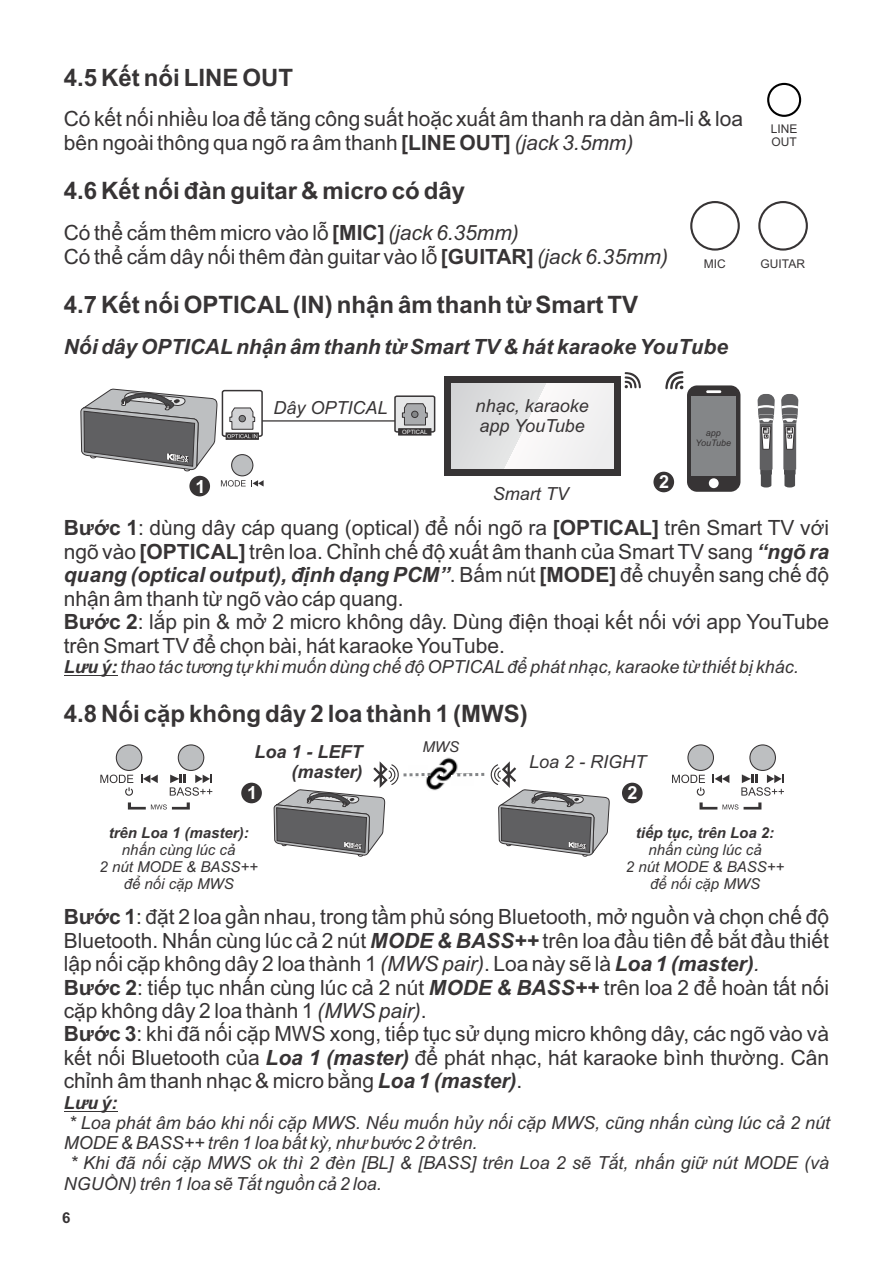
<style>
.page{position:relative;width:893px;height:1263px;background:#fff}
.page>*{position:absolute;margin:0;border:0;box-sizing:border-box;transform-origin:0 0}
.t1{font:700 24px "Arial";color:#373435}
.t2{font:21px/23.4px "Arial";color:#373435}
.t3{font:italic 700 21px "Arial";color:#373435}
.t4{font:italic 18px/20.1px "Arial";color:#373435}
.t5{font:italic 700 18px/20.1px "Arial";color:#373435;text-align:right}
.t6{font:700 18px "Arial";color:#fefefe}
.t7{font:italic 15px/16.8px "Arial";color:#373435;text-align:center}
.t8{font:italic 700 15px "Arial";color:#373435}
.t9{font:700 15px "Arial";color:#373435}
.t10{font:12px/13.4px "Arial";color:#373435}
.t11{font:italic 9px/10.1px "Arial";color:#373435;text-align:center}
.t12{font:5.85px "Arial";color:#fefefe}
.t13{font:2.1px "Digital Dismay";color:#373435;scale:1.13 1}
.s1{font-weight:700}
.s2{font-style:italic}
.s3{font-family:"Arial";font-weight:700}
.s4{font-weight:700;font-style:italic}
</style>
<div class="page">
<hr style="left:64px;top:675px;width:54px;height:1px;background:#373435">
<hr style="left:64px;top:1111px;width:54px;height:1px;background:#373435">
<div style="left:444px;top:376px;width:176px;height:99px;background:#373435"></div>
<svg style="left:451px;top:383px;width:162px;height:85px;background:#e9e9ea"></svg>
<svg style="left:625px;top:372px;width:16px;height:16px"></svg>
<svg style="left:665px;top:371px;width:18px;height:18px"></svg>
<div style="left:653px;top:472px;width:21px;height:20px;background:#373435;border-radius:50%"></div>
<hr style="left:262px;top:420px;width:133px;height:2px;background:#373435">
<div style="left:189px;top:476px;width:21px;height:20px;background:#373435;border-radius:50%"></div>
<div style="left:687px;top:385px;width:53px;height:107px;background:#373435;border-radius:10px"></div>
<hr style="left:706px;top:390px;width:15px;height:3px;background:#fefefe">
<div style="left:709px;top:478px;width:10px;height:10px;background:#fefefe;border-radius:50%"></div>
<div style="left:691px;top:397px;width:45px;height:79px;background:#848688"></div>
<svg style="left:393px;top:395px;width:43px;height:40px;background:#a6a6a7"></svg>
<div style="left:411px;top:411px;width:7px;height:7px;background:#848688;border:1px solid #373435;border-radius:50%"></div>
<svg style="left:757px;top:394px;width:18px;height:93px"></svg>
<svg style="left:781px;top:394px;width:17px;height:93px"></svg>
<div style="left:767px;top:83px;width:34px;height:34px;border:2px solid #000;border-radius:50%"></div>
<div style="left:690px;top:201px;width:50px;height:50px;border:2px solid #373435;border-radius:50%"></div>
<div style="left:758px;top:201px;width:50px;height:50px;border:2px solid #373435;border-radius:50%"></div>
<img style="left:443px;top:757px;width:12px;height:29px">
<div style="left:452px;top:775px;width:6px;height:10px;background:#fefefe"></div>
<div style="left:241px;top:783px;width:21px;height:20px;background:#373435;border-radius:50%"></div>
<div style="left:622px;top:783px;width:21px;height:20px;background:#373435;border-radius:50%"></div>
<div style="left:116px;top:744px;width:26px;height:27px;background:#bdbfc1;border:1px solid #373435;border-radius:13px"></div>
<svg style="left:141px;top:775px;width:17px;height:8px"></svg>
<svg style="left:100px;top:775px;width:33px;height:21px"></svg>
<svg style="left:170px;top:775px;width:42px;height:21px"></svg>
<div style="left:178px;top:744px;width:26px;height:27px;background:#bdbfc1;border:1px solid #373435;border-radius:13px"></div>
<svg style="left:128px;top:802px;width:62px;height:7px"></svg>
<div style="left:687px;top:744px;width:27px;height:27px;background:#bdbfc1;border:1px solid #373435;border-radius:13px"></div>
<svg style="left:713px;top:775px;width:16px;height:8px"></svg>
<svg style="left:672px;top:775px;width:33px;height:21px"></svg>
<svg style="left:741px;top:775px;width:43px;height:21px"></svg>
<div style="left:749px;top:744px;width:27px;height:27px;background:#bdbfc1;border:1px solid #373435;border-radius:13px"></div>
<svg style="left:699px;top:802px;width:62px;height:7px"></svg>
<svg style="left:80px;top:389px;width:184px;height:106px"></svg>
<svg style="left:454px;top:761px;width:156px;height:96px"></svg>
<svg style="left:273px;top:760px;width:170px;height:97px"></svg>
<p class="t1" style="left:64px;top:68px;width:231px">4.5 Kết nối LINE OUT</p>
<p class="t2" style="left:64px;top:109px;width:681px">Có kết nối nhiều loa để tăng công suất hoặc xuất âm thanh ra dàn âm-li &amp; loa</p>
<p class="t2" style="left:64px;top:133px;width:571px">bên ngoài thông qua ngõ ra âm thanh <span class="s1">[LINE OUT]</span> <span class="s2">(jack 3.5mm)</span></p>
<p class="t10" style="left:771px;top:123px;width:28px">LINE<br>OUT</p>
<p class="t1" style="left:64px;top:182px;width:403px">4.6 Kết nối đàn guitar &amp; micro có dây</p>
<p class="t2" style="left:64px;top:223px;width:606px">Có thể cắm thêm micro vào lỗ <span class="s1">[MIC]</span> <span class="s2">(jack 6.35mm)<br></span>Có thể cắm dây nối thêm đàn guitar vào lỗ <span class="s1">[GUITAR]</span> <span class="s2">(jack 6.35mm)</span></p>
<p class="t1" style="left:64px;top:296px;width:576px">4.7 Kết nối OPTICAL(IN) nhận âm thanh từ Smart TV</p>
<p class="t3" style="left:64px;top:339px;width:666px">Nối dây OPTICALnhận âm thanh từ Smart TV &amp; hát karaoke YouTube</p>
<p class="t10" style="left:704px;top:258px;width:23px">MIC</p>
<p class="t10" style="left:761px;top:258px;width:46px">GUITAR</p>
<p class="t6" style="left:195px;top:479px;width:12px">1</p>
<p class="t4" style="left:273px;top:400px;width:116px">Dây OPTICAL</p>
<p class="t4" style="left:476px;top:397px;width:115px">nhạc, karaoke</p>
<p class="t12" style="left:402px;top:430px;width:27px">OPTICAL</p>
<p class="t4" style="left:479px;top:417px;width:107px">app YouTube</p>
<p class="t4" style="left:493px;top:485px;width:78px">Smart TV</p>
<p class="t6" style="left:659px;top:475px;width:12px">2</p>
<p class="t11" style="left:696px;top:429px;width:37px">app<br>YouTube</p>
<p class="t13" style="left:787px;top:430px;width:6px">686<span class="s3">.</span>0</p>
<p class="t2" style="left:64px;top:518px;width:767px;text-align:justify"><span class="s1">Bước 1</span>: dùng dây cáp quang (optical) để nối ngõ ra <span class="s1">[OPTICAL]</span> trên Smart TV với ngõ vào <span class="s1">[OPTICAL]</span> trên loa. Chỉnh chế độ xuất âm thanh của Smart TV sang <span class="s4">“ngõ ra quang (optical output), định dạng PCM”</span>. Bấm nút <span class="s1">[MODE]</span> để chuyển sang chế độ nhận âm thanh từ ngõ vào cáp quang.</p>
<p class="t2" style="left:64px;top:612px;width:767px"><span class="s1">Bước 2</span>: lắp pin &amp; mở 2 micro không dây. Dùng điện thoại kết nối với app YouTube trên Smart TV để chọn bài, hát karaoke YouTube.</p>
<p class="t4" style="left:64px;top:659px;width:737px"><span class="s1">Lưu ý:</span> thao tác tương tự khi muốn dùng chế độ OPTICAL để phát nhạc, karaoke từ thiết bị khác.</p>
<p class="t1" style="left:64px;top:705px;width:466px">4.8 Nối cặp không dây 2 loa thành 1 (MWS)</p>
<p class="t5" style="left:254px;top:743px;width:110px">Loa 1 - LEFT (master)</p>
<p class="t7" style="left:422px;top:739px;width:38px">MWS</p>
<p class="t4" style="left:529px;top:753px;width:119px">Loa 2 - RIGHT</p>
<p class="t6" style="left:247px;top:786px;width:12px">1</p>
<p class="t6" style="left:627px;top:786px;width:12px">2</p>
<p class="t8" style="left:109px;top:827px;width:142px">trên Loa 1 (master):</p>
<p class="t7" style="left:99px;top:843px;width:160px">nhấn cùng lúc cả<br>2 nút MODE &amp; BASS++ để nối cặp MWS</p>
<p class="t8" style="left:636px;top:827px;width:140px">tiếp tục, trên Loa 2:</p>
<p class="t7" style="left:626px;top:843px;width:160px">nhấn cùng lúc cả<br>2 nút MODE &amp; BASS++ để nối cặp MWS</p>
<p class="t2" style="left:64px;top:907px;width:767px"><span class="s1">Bước 1</span>: đặt 2 loa gần nhau, trong tầm phủ sóng Bluetooth, mở nguồn và chọn chế độ Bluetooth. Nhấn cùng lúc cả 2 nút <span class="s4">MODE &amp; BASS++</span> trên loa đầu tiên để bắt đầu thiết lập nối cặp không dây 2 loa thành 1 <span class="s2">(MWS pair)</span>. Loa này sẽ là <span class="s4">Loa 1 (master)</span><span class="s2">.<br></span><span class="s1">Bước 2</span>: tiếp tục nhấn cùng lúc cả 2 nút <span class="s4">MODE &amp; BASS++</span> trên loa 2 để hoàn tất nối cặp không dây 2 loa thành 1 <span class="s2">(MWS pair)</span>.</p>
<p class="t2" style="left:64px;top:1024px;width:767px;text-align:justify"><span class="s1">Bước 3</span>: khi đã nối cặp MWS xong, tiếp tục sử dụng micro không dây, các ngõ vào và kết nối Bluetooth của <span class="s4">Loa 1 (master)</span> để phát nhạc, hát karaoke bình thường. Cân chỉnh âm thanh nhạc &amp; micro bằng <span class="s4">Loa 1 (master)</span>.</p>
<p class="t5" style="left:64px;top:1094px;width:55px">Lưu ý:</p>
<p class="t4" style="left:64px;top:1114px;width:768px">* Loa phát âm báo khi nối cặp MWS. Nếu muốn hủy nối cặp MWS, cũng nhấn cùng lúc cả 2 nút<br>MODE &amp; BASS++ trên 1 loa bất kỳ, như bước 2 ở trên.</p>
<p class="t4" style="left:64px;top:1155px;width:767px;text-indent:6px">* Khi đã nối cặp MWS ok thì 2 đèn [BL] &amp; [BASS] trên Loa 2 sẽ Tắt, nhấn giữ nút MODE (và<br>NGUỒN) trên 1 loa sẽ Tắt nguồn cả 2 loa.</p>
<p class="t9" style="left:62px;top:1212px;width:10px">6</p>
</div>
